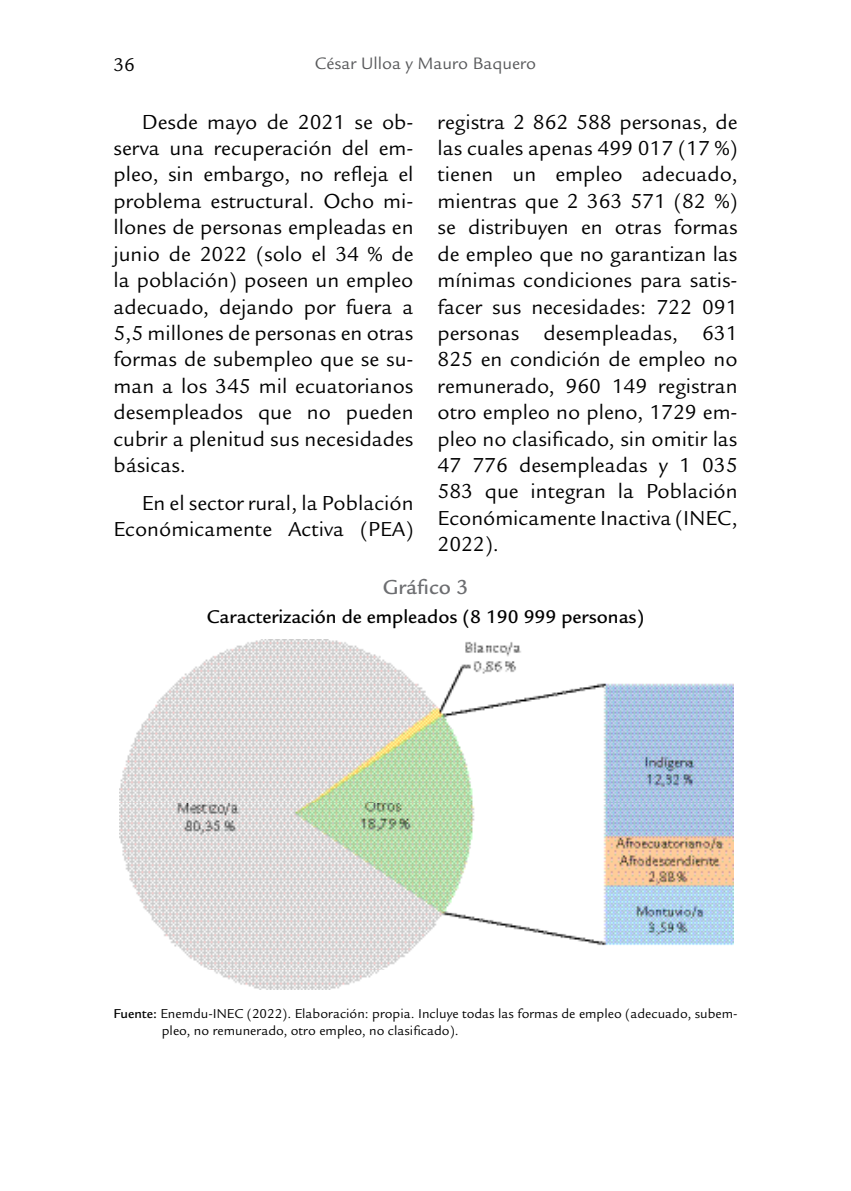
<style>
.page{position:relative;width:851px;height:1191px;background:#fff}
.page>*{position:absolute;margin:0;border:0;box-sizing:border-box;transform-origin:0 0}
.t1{font:22px/26.4px "Legacy Sans Std";color:#000;text-align:justify}
.t2{font:500 22px "Legacy Sans Std";color:#6d6e71}
.t3{font:500 20px "Legacy Sans Std";color:#000}
.t4{font:20px "Legacy Sans Std";color:#000}
.t5{font:18px "Legacy Sans Std";color:#58595b}
.t6{font:14px/16.8px "Legacy Sans Std";color:#000}
.s1{font-weight:500}
</style>
<div class="page">
<img style="left:119px;top:639px;width:614px;height:350px">
<p class="t4" style="left:113px;top:53px;width:23px">36</p>
<p class="t5" style="left:315px;top:53px;width:223px">César Ulloa y Mauro Baquero</p>
<p class="t1" style="left:113px;top:109px;width:301px;text-indent:28px">Desde mayo de 2021 se ob&shy;serva una recuperación del em&shy;pleo, sin embargo, no refleja el problema estructural. Ocho mi&shy;llones de personas empleadas en junio de 2022 (solo el 34 % de la población) poseen un empleo adecuado, dejando por fuera a 5,5 millones de personas en otras formas de subempleo que se su&shy;man a los 345 mil ecuatorianos desempleados que no pueden cubrir a plenitud sus necesidades básicas.</p>
<p class="t1" style="left:113px;top:490px;width:301px;text-align:right">En el sector rural, la Población<br>Económicamente Activa (PEA)</p>
<p class="t1" style="left:437px;top:109px;width:301px">registra 2 862 588 personas, de las cuales apenas 499 017 (17 %) tienen un empleo adecuado, mientras que 2 363 571 (82 %) se distribuyen en otras formas de empleo que no garantizan las mínimas condiciones para satis&shy;facer sus necesidades: 722 091 personas desempleadas, 631<br>825 en condición de empleo no remunerado, 960 149 registran otro empleo no pleno, 1729 em&shy;pleo no clasificado, sin omitir las 47 776 desempleadas y 1 035<br>583 que integran la Población Económicamente Inactiva (INEC, 2022).</p>
<p class="t2" style="left:382px;top:574px;width:87px">Gráfico 3</p>
<p class="t3" style="left:207px;top:605px;width:439px">Caracterización de empleados (8 190 999 personas)</p>
<p class="t6" style="left:162px;top:1005px;width:577px;text-indent:-48px"><span class="s1">Fuente:</span> Enemdu-INEC (2022). Elaboración: propia. Incluye todas las formas de empleo (adecuado, subem&shy;pleo, no remunerado, otro empleo, no clasificado).</p>
</div>
